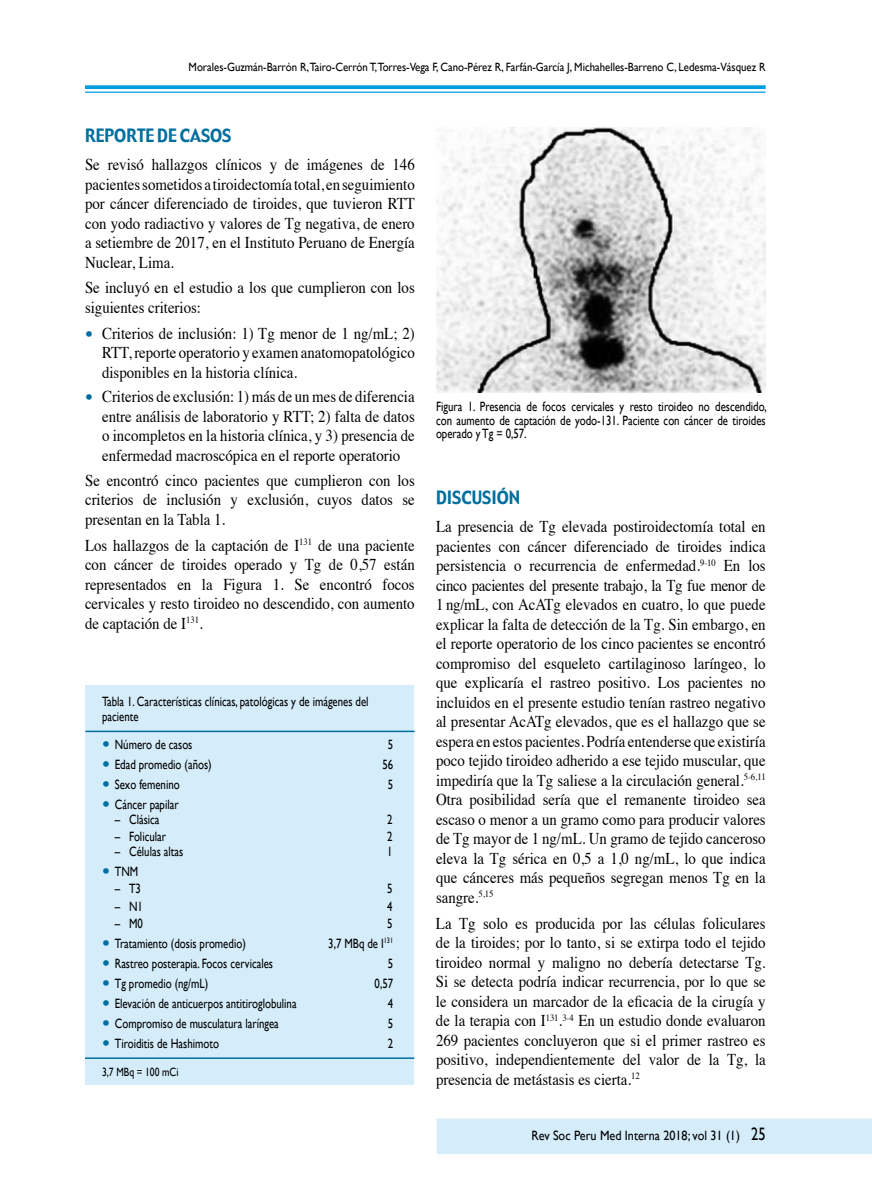
<style>
.page{position:relative;width:872px;height:1191px;background:#fff}
.page>*{position:absolute;margin:0;border:0;box-sizing:border-box;transform-origin:0 0}
.t1{font:18px "Gadget";color:#006f9f;scale:.9 1}
.t2{font:16.5px/19.5px "Times";color:#000;text-align:justify;scale:.9 1}
.t3{font:13.5px/13.5px "Gill Sans";color:#000;text-align:justify;scale:.8 1}
.t4{font:13.5px "Gill Sans";color:#000;scale:.9 1}
.t5{font:12px "Gill Sans";color:#000;scale:.9 1}
.t6{font:12px "Gill Sans";color:#000;scale:.8 1}
.s1{font-family:"Gadget";font-size:13.5px;color:#006f9f}
.s2{font-family:"Gadget";color:#006f9f}
.s3{font-size:18px}
</style>
<div class="page">
<div style="left:436px;top:1118px;width:436px;height:36px;background:#d5edfa"></div>
<svg style="left:85px;top:85px;width:680px;height:4px;background:#13a5e2"></svg>
<hr style="left:85px;top:92px;width:680px;height:1px;background:#009ee0">
<div style="left:85px;top:685px;width:329px;height:399px;background:#d5edfa"></div>
<img style="left:436px;top:128px;width:329px;height:264px">
<hr style="left:85px;top:730px;width:330px;height:2px;background:#006f9f">
<hr style="left:85px;top:1057px;width:329px;height:2px;background:#006f9f">
<p class="t5" style="left:188px;top:60px;width:643px">Morales-Guzmán-Barrón R,Tairo-Cerrón T,Torres-Vega F, Cano-Pérez R, Farfán-García J, Michahelles-Barreno C, Ledesma-Vásquez R</p>
<p class="t1" style="left:85px;top:124px;width:164px">REPORTE DE CASOS</p>
<p class="t2" style="left:85px;top:153px;width:368px">Se revisó hallazgos clínicos y de imágenes de 146 pacientes sometidos a tiroidectomía total, en seguimiento por cáncer diferenciado de tiroides, que tuvieron RTT con yodo radiactivo y valores de Tg negativa, de enero a setiembre de 2017, en el Instituto Peruano de Energía Nuclear, Lima.</p>
<p class="t2" style="left:85px;top:277px;width:368px">Se incluyó en el estudio a los que cumplieron con los siguientes criterios:</p>
<p class="t2" style="left:102px;top:322px;width:349px;text-indent:-17px"><span class="s1">•</span> Criterios de inclusión: 1) Tg menor de 1 ng/mL; 2)<br>RTT, reporte operatorio y examen anatomopatológico disponibles en la historia clínica.</p>
<p class="t2" style="left:102px;top:386px;width:349px;text-indent:-17px"><span class="s1">•</span> Criterios de exclusión: 1) más de un mes de diferencia entre análisis de laboratorio y RTT; 2) falta de datos o incompletos en la historia clínica, y 3) presencia de enfermedad macroscópica en el reporte operatorio</p>
<p class="t2" style="left:85px;top:469px;width:368px">Se encontró cinco pacientes que cumplieron con los criterios de inclusión y exclusión, cuyos datos se presentan en la Tabla 1.</p>
<p class="t2" style="left:85px;top:534px;width:368px">Los hallazgos de la captación de I<sup>131</sup> de una paciente con cáncer de tiroides operado y Tg de 0,57 están representados en la Figura 1. Se encontró focos cervicales y resto tiroideo no descendido, con aumento de captación de I<sup>131</sup>.</p>
<p class="t3" style="left:102px;top:693px;width:335px;line-height:15px">Tabla 1. Características clínicas, patológicas y de imágenes del paciente</p>
<p class="t3" style="left:102px;top:737px;width:114px"><span class="s2">•</span> Número de casos</p>
<p class="t3" style="left:388px;top:737px;width:8px">5</p>
<p class="t3" style="left:102px;top:757px;width:139px"><span class="s2">•</span> Edad promedio (años)</p>
<p class="t3" style="left:382px;top:757px;width:15px">56</p>
<p class="t3" style="left:102px;top:777px;width:99px"><span class="s2">•</span> Sexo femenino</p>
<p class="t3" style="left:388px;top:777px;width:8px">5</p>
<p class="t3" style="left:102px;top:797px;width:97px"><span class="s2">•</span> Cáncer papilar</p>
<p class="t3" style="left:115px;top:812px;width:57px">– Clásica</p>
<p class="t3" style="left:387px;top:812px;width:8px">2</p>
<p class="t3" style="left:115px;top:829px;width:66px">– Folicular</p>
<p class="t3" style="left:387px;top:829px;width:8px">2</p>
<p class="t3" style="left:115px;top:844px;width:87px">– Células altas</p>
<p class="t3" style="left:387px;top:844px;width:8px">1</p>
<p class="t3" style="left:102px;top:865px;width:47px"><span class="s2">•</span> TNM</p>
<p class="t3" style="left:115px;top:882px;width:34px">– T3</p>
<p class="t3" style="left:387px;top:882px;width:8px">5</p>
<p class="t3" style="left:115px;top:899px;width:37px">– N1</p>
<p class="t3" style="left:387px;top:899px;width:8px">4</p>
<p class="t3" style="left:115px;top:916px;width:37px">– M0</p>
<p class="t3" style="left:387px;top:916px;width:8px">5</p>
<p class="t3" style="left:102px;top:936px;width:181px"><span class="s2">•</span> Tratamiento (dosis promedio)</p>
<p class="t3" style="left:328px;top:936px;width:83px">3,7 MBq de I<sup>131</sup></p>
<p class="t3" style="left:102px;top:956px;width:215px"><span class="s2">•</span> Rastreo posterapia. Focos cervicales</p>
<p class="t3" style="left:388px;top:956px;width:8px">5</p>
<p class="t3" style="left:102px;top:976px;width:134px"><span class="s2">•</span> Tg promedio (ng/mL)</p>
<p class="t3" style="left:374px;top:976px;width:25px">0,57</p>
<p class="t3" style="left:102px;top:996px;width:245px"><span class="s2">•</span> Elevación de anticuerpos antitiroglobulina</p>
<p class="t3" style="left:388px;top:996px;width:8px">4</p>
<p class="t3" style="left:102px;top:1016px;width:222px"><span class="s2">•</span> Compromiso de musculatura laríngea</p>
<p class="t3" style="left:388px;top:1016px;width:8px">5</p>
<p class="t3" style="left:102px;top:1037px;width:148px"><span class="s2">•</span> Tiroiditis de Hashimoto</p>
<p class="t3" style="left:388px;top:1037px;width:8px">2</p>
<p class="t6" style="left:102px;top:1064px;width:97px">3,7 MBq = 100 mCi</p>
<p class="t3" style="left:436px;top:399px;width:415px">Figura 1. Presencia de focos cervicales y resto tiroideo no descendido, con aumento de captación de yodo-131. Paciente con cáncer de tiroides operado y Tg = 0,57.</p>
<p class="t1" style="left:436px;top:486px;width:95px">DISCUSIÓN</p>
<p class="t2" style="left:436px;top:515px;width:368px">La presencia de Tg elevada postiroidectomía total en pacientes con cáncer diferenciado de tiroides indica persistencia o recurrencia de enfermedad.<sup>9-10</sup> En los cinco pacientes del presente trabajo, la Tg fue menor de 1 ng/mL, con AcATg elevados en cuatro, lo que puede explicar la falta de detección de la Tg. Sin embargo, en el reporte operatorio de los cinco pacientes se encontró compromiso del esqueleto cartilaginoso laríngeo, lo que explicaría el rastreo positivo. Los pacientes no incluidos en el presente estudio tenían rastreo negativo al presentar AcATg elevados, que es el hallazgo que se espera en estos pacientes. Podría entenderse que existiría poco tejido tiroideo adherido a ese tejido muscular, que impediría que la Tg saliese a la circulación general.<sup>5-6,11<br></sup>Otra posibilidad sería que el remanente tiroideo sea escaso o menor a un gramo como para producir valores de Tg mayor de 1 ng/mL. Un gramo de tejido canceroso eleva la Tg sérica en 0,5 a 1,0 ng/mL, lo que indica que cánceres más pequeños segregan menos Tg en la sangre.<sup>5,15</sup></p>
<p class="t2" style="left:436px;top:912px;width:368px">La Tg solo es producida por las células foliculares de la tiroides; por lo tanto, si se extirpa todo el tejido tiroideo normal y maligno no debería detectarse Tg.<br>Si se detecta podría indicar recurrencia, por lo que se le considera un marcador de la eficacia de la cirugía y de la terapia con I<sup>131</sup>.<sup>3-4</sup> En un estudio donde evaluaron 269 pacientes concluyeron que si el primer rastreo es positivo, independientemente del valor de la Tg, la presencia de metástasis es cierta.<sup>12</sup></p>
<p class="t4" style="left:531px;top:1127px;width:262px">Rev Soc Peru Med Interna 2018; vol 31 (1) <span class="s3">25</span></p>
</div>
